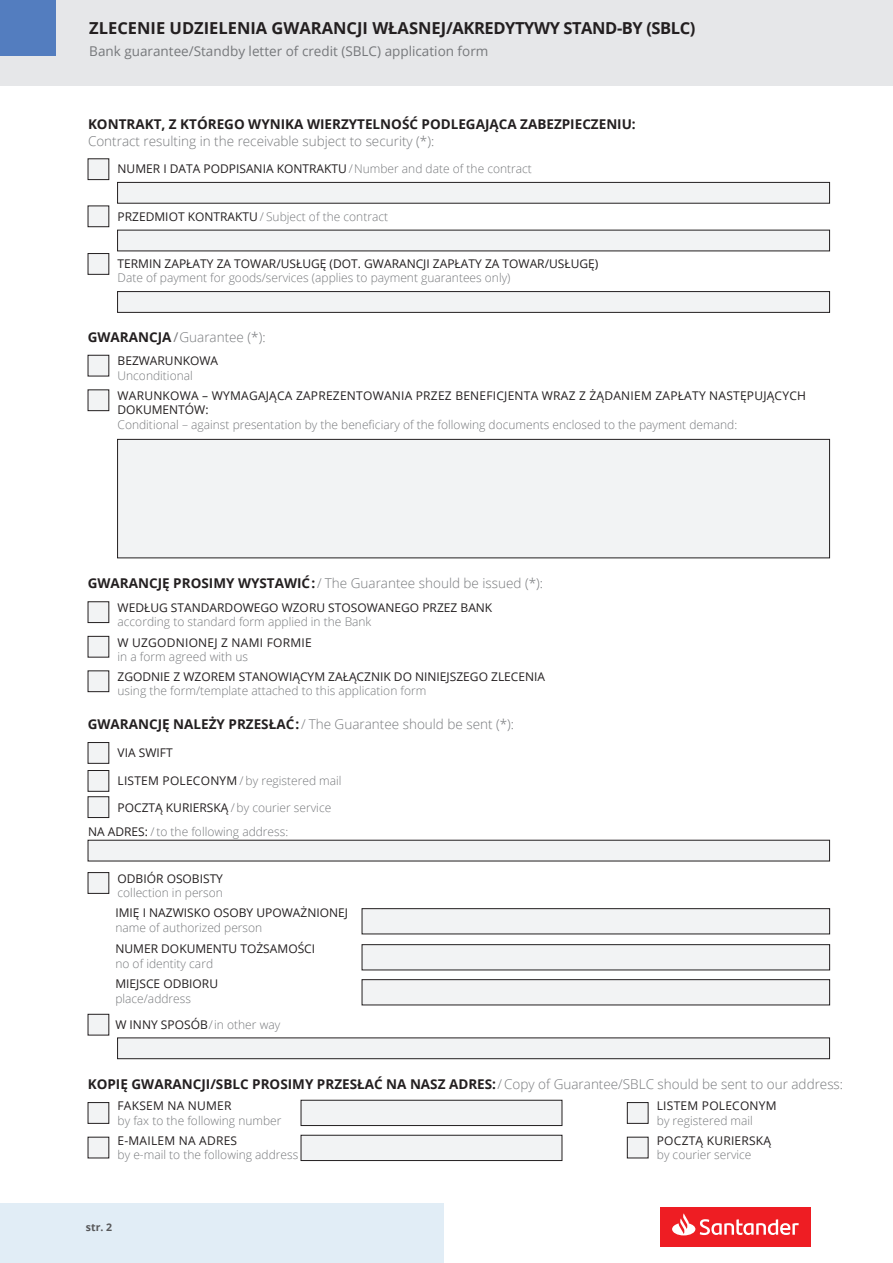
<style>
.page{position:relative;width:893px;height:1263px;background:#fff}
.page>*{position:absolute;margin:0;border:0;box-sizing:border-box;transform-origin:0 0}
.t1{font:700 16.5px "Open Sans";color:#231f20}
.t2{font:300 13.5px "Open Sans";color:#76787b}
.t3{font:700 13.5px "Open Sans";color:#231f20}
.t4{font:13.5px "Open Sans";color:#76787b}
.t5{font:300 12px/23.5px "Open Sans";color:#76787b}
.t6{font:12px "Open Sans";color:#231f20}
.t7{font:12px/14.4px "Open Sans";letter-spacing:.02em;color:#231f20}
.t8{font:700 10.5px "Open Sans";color:#57585a}
.s1{font-weight:300;color:#76787b}
.s2{font-weight:400;color:#231f20}
.s3{font-weight:700;color:#231f20}
.s4{font-weight:400}
</style>
<div class="page">
<div style="left:88px;top:602px;width:21px;height:20px;background:#f2f3f4"></div>
<div style="left:88px;top:601px;width:21px;height:22px;border:1px solid #231f20"></div>
<div style="left:88px;top:636px;width:21px;height:21px;background:#f2f3f4"></div>
<div style="left:88px;top:636px;width:21px;height:21px;border:1px solid #231f20"></div>
<div style="left:88px;top:671px;width:21px;height:21px;background:#f2f3f4"></div>
<div style="left:88px;top:671px;width:21px;height:21px;border:1px solid #231f20"></div>
<div style="left:88px;top:355px;width:21px;height:21px;background:#f2f3f4"></div>
<div style="left:88px;top:355px;width:21px;height:21px;border:1px solid #231f20"></div>
<div style="left:88px;top:390px;width:21px;height:21px;background:#f2f3f4"></div>
<div style="left:88px;top:390px;width:21px;height:21px;border:1px solid #231f20"></div>
<div style="left:118px;top:439px;width:712px;height:119px;background:#f2f3f4"></div>
<div style="left:117px;top:439px;width:713px;height:119px;border:1px solid #231f20"></div>
<div style="left:88px;top:1102px;width:21px;height:21px;background:#f2f3f4"></div>
<div style="left:88px;top:1102px;width:21px;height:21px;border:1px solid #231f20"></div>
<div style="left:88px;top:1137px;width:21px;height:21px;background:#f2f3f4"></div>
<div style="left:627px;top:1102px;width:21px;height:21px;background:#f2f3f4"></div>
<div style="left:627px;top:1102px;width:21px;height:21px;border:1px solid #231f20"></div>
<div style="left:627px;top:1137px;width:21px;height:21px;background:#f2f3f4"></div>
<div style="left:627px;top:1137px;width:21px;height:21px;border:1px solid #231f20"></div>
<div style="left:301px;top:1100px;width:261px;height:25px;background:#f2f3f4"></div>
<div style="left:301px;top:1100px;width:261px;height:26px;border:1px solid #231f20"></div>
<div style="left:301px;top:1135px;width:261px;height:25px;background:#f2f3f4"></div>
<div style="left:301px;top:1135px;width:261px;height:26px;border:1px solid #231f20"></div>
<div style="left:88px;top:872px;width:21px;height:21px;background:#f2f3f4"></div>
<div style="left:88px;top:872px;width:21px;height:22px;border:1px solid #231f20"></div>
<div style="left:88px;top:742px;width:21px;height:21px;background:#f2f3f4"></div>
<div style="left:88px;top:770px;width:21px;height:21px;background:#f2f3f4"></div>
<div style="left:88px;top:797px;width:21px;height:20px;background:#f2f3f4"></div>
<div style="left:88px;top:796px;width:21px;height:22px;border:1px solid #231f20"></div>
<div style="left:88px;top:840px;width:742px;height:21px;background:#f2f3f4"></div>
<div style="left:88px;top:840px;width:742px;height:21px;border:1px solid #231f20"></div>
<div style="left:362px;top:909px;width:468px;height:25px;background:#f2f3f4"></div>
<div style="left:362px;top:908px;width:468px;height:26px;border:1px solid #231f20"></div>
<div style="left:362px;top:945px;width:468px;height:25px;background:#f2f3f4"></div>
<div style="left:362px;top:944px;width:468px;height:26px;border:1px solid #231f20"></div>
<div style="left:362px;top:980px;width:468px;height:25px;background:#f2f3f4"></div>
<div style="left:362px;top:979px;width:468px;height:26px;border:1px solid #231f20"></div>
<div style="left:118px;top:1038px;width:712px;height:21px;background:#f2f3f4"></div>
<div style="left:117px;top:1038px;width:713px;height:21px;border:1px solid #231f20"></div>
<div style="left:88px;top:1014px;width:21px;height:21px;background:#f2f3f4"></div>
<div style="left:88px;top:1014px;width:21px;height:21px;border:1px solid #231f20"></div>
<div style="left:118px;top:182px;width:712px;height:21px;background:#f2f3f4"></div>
<div style="left:117px;top:182px;width:713px;height:21px;border:1px solid #231f20"></div>
<div style="left:88px;top:159px;width:21px;height:21px;background:#f2f3f4"></div>
<div style="left:88px;top:159px;width:21px;height:21px;border:1px solid #231f20"></div>
<div style="left:118px;top:230px;width:712px;height:21px;background:#f2f3f4"></div>
<div style="left:88px;top:206px;width:21px;height:21px;background:#f2f3f4"></div>
<div style="left:88px;top:206px;width:21px;height:21px;border:1px solid #231f20"></div>
<div style="left:118px;top:292px;width:712px;height:20px;background:#f2f3f4"></div>
<div style="left:117px;top:291px;width:713px;height:22px;border:1px solid #231f20"></div>
<div style="left:88px;top:254px;width:21px;height:20px;background:#f2f3f4"></div>
<div style="left:88px;top:253px;width:21px;height:22px;border:1px solid #231f20"></div>
<div style="left:0;top:0;width:893px;height:85px;background:#e6e7e9"></div>
<div style="left:0;top:0;width:55px;height:55px;background:#537dbf"></div>
<div style="left:660px;top:1207px;width:150px;height:40px;background:#ee1d23"></div>
<svg style="left:672px;top:1213px;width:127px;height:22px"></svg>
<div style="left:0;top:1203px;width:444px;height:60px;background:#e1edf6"></div>
<h1 class="t1" style="left:89px;top:16px;width:608px">ZLECENIE UDZIELENIA GWARANCJI WŁASNEJ/AKREDYTYWY STAND-BY (SBLC)</h1>
<p class="t4" style="left:89px;top:42px;width:401px">Bank guarantee/Standby letter of credit (SBLC) application form</p>
<p class="t3" style="left:88px;top:115px;width:549px">KONTRAKT, Z KTÓREGO WYNIKA WIERZYTELNOŚĆ PODLEGAJĄCA ZABEZPIECZENIU:</p>
<p class="t2" style="left:88px;top:132px;width:348px">Contract resulting in the receivable subject to security (*):</p>
<p class="t6" style="left:118px;top:161px;width:416px">NUMER I DATA PODPISANIA KONTRAKTU <span class="s1">/Number and date of the contract</span></p>
<p class="t5" style="left:118px;top:204px;width:272px"><span class="s2">PRZEDMIOT KONTRAKTU</span> / Subject of the contract</p>
<p class="t6" style="left:118px;top:255px;width:482px">TERMIN ZAPŁATY ZA TOWAR/USŁUGĘ (DOT. GWARANCJI ZAPŁATY ZA TOWAR/USŁUGĘ)</p>
<p class="t5" style="left:118px;top:266px;width:394px">Date of payment for goods/services (applies to payment guarantees only)</p>
<p class="t2" style="left:88px;top:328px;width:179px"><span class="s3">GWARANCJA</span><span class="s4">/</span>Guarantee (*):</p>
<p class="t6" style="left:118px;top:353px;width:102px">BEZWARUNKOWA</p>
<p class="t5" style="left:118px;top:363px;width:77px">Unconditional</p>
<p class="t7" style="left:118px;top:388px;width:690px">WARUNKOWA – WYMAGAJĄCA ZAPREZENTOWANIA PRZEZ BENEFICJENTA WRAZ Z ŻĄDANIEM ZAPŁATY NASTĘPUJĄCYCH<br>DOKUMENTÓW:</p>
<p class="t5" style="left:118px;top:412px;width:621px">Conditional – against presentation by the beneficiary of the following documents enclosed to the payment demand:</p>
<p class="t2" style="left:88px;top:574px;width:457px"><span class="s3">GWARANCJĘ PROSIMY WYSTAWIĆ:</span>/ The Guarantee should be issued (*):</p>
<p class="t6" style="left:118px;top:599px;width:376px">WEDŁUG STANDARDOWEGO WZORU STOSOWANEGO PRZEZ BANK</p>
<p class="t5" style="left:118px;top:610px;width:255px">according to standard form applied in the Bank</p>
<p class="t7" style="left:118px;top:635px;width:196px">W UZGODNIONEJ Z NAMI FORMIE</p>
<p class="t5" style="left:118px;top:644px;width:132px">in a form agreed with us</p>
<p class="t6" style="left:118px;top:668px;width:429px">ZGODNIE Z WZOREM STANOWIĄCYM ZAŁĄCZNIK DO NINIEJSZEGO ZLECENIA</p>
<p class="t5" style="left:118px;top:679px;width:310px">using the form/template attached to this application form</p>
<p class="t2" style="left:88px;top:715px;width:428px"><span class="s3">GWARANCJĘ NALEŻY PRZESŁAĆ:</span>/ The Guarantee should be sent (*):</p>
<p class="t6" style="left:118px;top:745px;width:57px">VIA SWIFT</p>
<p class="t5" style="left:118px;top:768px;width:226px"><span class="s2">LISTEM POLECONYM</span> / by registered mail</p>
<p class="t5" style="left:88px;top:796px;width:245px;text-indent:30px"><span class="s2">POCZTĄ KURIERSKĄ</span> /by courier service<br><span class="s2">NA ADRES:</span> / to the following address:</p>
<p class="t6" style="left:118px;top:870px;width:107px">ODBIÓR OSOBISTY</p>
<p class="t5" style="left:118px;top:881px;width:107px">collection in person</p>
<p class="t6" style="left:115px;top:905px;width:234px">IMIĘ I NAZWISKO OSOBY UPOWAŻNIONEJ</p>
<p class="t5" style="left:115px;top:915px;width:148px">name of authorized person</p>
<p class="t6" style="left:115px;top:941px;width:201px">NUMER DOKUMENTU TOŻSAMOŚCI</p>
<p class="t5" style="left:115px;top:951px;width:99px">no of identity card</p>
<p class="t6" style="left:115px;top:976px;width:104px">MIEJSCE ODBIORU</p>
<p class="t5" style="left:115px;top:985px;width:166px;line-height:26px">place/address<br><span class="s2">W INNY SPOSÓB</span>/in other way</p>
<p class="t3" style="left:88px;top:1074px;width:757px">KOPIĘ GWARANCJI/SBLC PROSIMY PRZESŁAĆ NA NASZ ADRES:<span class="s1">/ Copy of Guarantee/SBLC should be sent to our address:</span></p>
<p class="t7" style="left:118px;top:1098px;width:116px">FAKSEM NA NUMER</p>
<p class="t5" style="left:118px;top:1108px;width:165px">by fax to the following number</p>
<p class="t7" style="left:118px;top:1133px;width:121px">E-MAILEM NA ADRES</p>
<p class="t5" style="left:118px;top:1143px;width:182px">by e-mail to the following address</p>
<p class="t7" style="left:657px;top:1098px;width:121px">LISTEM POLECONYM</p>
<p class="t5" style="left:657px;top:1108px;width:98px">by registered mail</p>
<p class="t7" style="left:657px;top:1133px;width:116px">POCZTĄ KURIERSKĄ</p>
<p class="t5" style="left:657px;top:1143px;width:96px">by courier service</p>
<p class="t8" style="left:86px;top:1219px;width:28px">str. 2</p>
</div>
